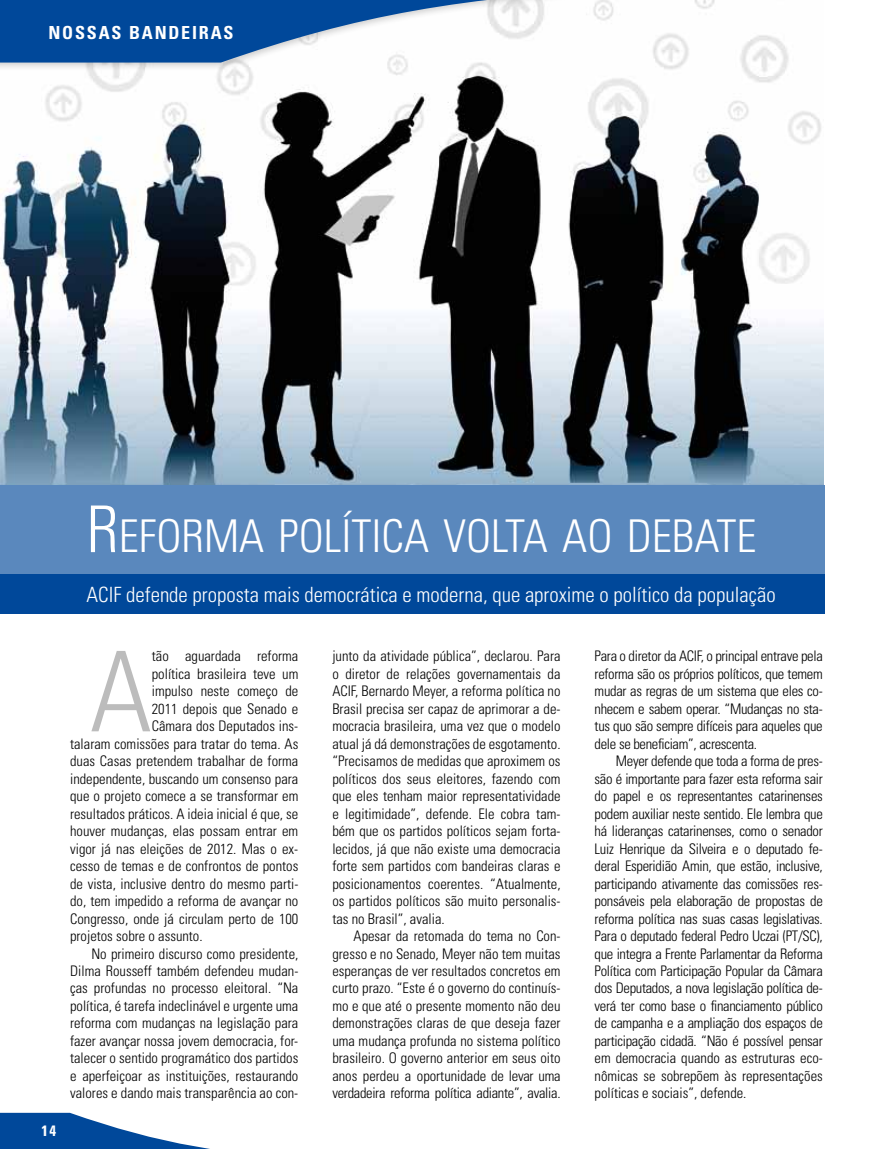
<style>
.page{position:relative;width:893px;height:1149px;background:#fff}
.page>*{position:absolute;margin:0;border:0;box-sizing:border-box;transform-origin:0 0}
.t1{font:300 condensed 111.3px "Univers LT Std";color:#bcbcbc}
.t2{font:300 condensed 45.15px "Univers LT Std";color:#fff}
.t3{font:300 condensed 21px "Univers LT Std";color:#fff}
.t4{font:700 condensed 18px "Univers LT Std";color:#fff}
.t5{font:700 condensed 15px "Univers LT Std";color:#fff}
.t6{font:300 condensed 14.55px/17.4px "Univers LT Std";color:#000;text-align:justify}
.s1{font-size:64.5px}
</style>
<div class="page">
<img style="left:0;top:0;width:824px;height:484px">
<div style="left:0;top:0;width:648px;height:72px;background:#000;opacity:.2"></div>
<svg style="left:0;top:0;width:641px;height:63px"></svg>
<svg style="left:0;top:1112px;width:204px;height:36px"></svg>
<div style="left:0;top:485px;width:825px;height:89px;background:#5a88bd"></div>
<div style="left:0;top:574px;width:825px;height:39px;background:#00489a"></div>
<p class="t4" style="left:48px;top:22px;width:27px">NOSSAS</p>
<p class="t4" style="left:129px;top:22px;width:51px">BANDEIRAS</p>
<h2 class="t2" style="left:87px;top:509px;width:672px"><span class="s1">R</span> EFORMA POLÍTICA VOLTA AO DEBATE</h2>
<h3 class="t3" style="left:87px;top:581px;width:691px">ACIF defende proposta mais democrática e moderna, que aproxime o político da população</h3>
<p class="t5" style="left:41px;top:1121px;width:16px">14</p>
<h1 class="t1" style="left:90px;top:625px;width:63px">A</h1>
<p class="t6" style="left:152px;top:647px;width:148px">tão aguardada reforma</p>
<p class="t6" style="left:152px;top:665px;width:148px">política brasileira teve um</p>
<p class="t6" style="left:152px;top:682px;width:148px">impulso neste começo de</p>
<p class="t6" style="left:152px;top:699px;width:148px">2011 depois que Senado e</p>
<p class="t6" style="left:152px;top:717px;width:148px">Câmara dos Deputados ins-</p>
<p class="t6" style="left:70px;top:734px;width:230px">talaram comissões para tratar do tema. As</p>
<p class="t6" style="left:70px;top:752px;width:230px">duas Casas pretendem trabalhar de forma</p>
<p class="t6" style="left:70px;top:769px;width:230px">independente, buscando um consenso para</p>
<p class="t6" style="left:70px;top:787px;width:230px">que o projeto comece a se transformar em</p>
<p class="t6" style="left:70px;top:804px;width:230px">resultados práticos. A ideia inicial é que, se</p>
<p class="t6" style="left:70px;top:822px;width:230px">houver mudanças, elas possam entrar em</p>
<p class="t6" style="left:70px;top:839px;width:230px">vigor já nas eleições de 2012. Mas o ex-</p>
<p class="t6" style="left:70px;top:857px;width:230px">cesso de temas e de confrontos de pontos</p>
<p class="t6" style="left:70px;top:874px;width:230px">de vista, inclusive dentro do mesmo parti-</p>
<p class="t6" style="left:70px;top:891px;width:230px">do, tem impedido a reforma de avançar no</p>
<p class="t6" style="left:70px;top:909px;width:230px">Congresso, onde já circulam perto de 100</p>
<p class="t6" style="left:70px;top:926px;width:134px">projetos sobre o assunto.</p>
<p class="t6" style="left:91px;top:944px;width:208px">No primeiro discurso como presidente,</p>
<p class="t6" style="left:70px;top:961px;width:230px">Dilma Rousseff também defendeu mudan-</p>
<p class="t6" style="left:70px;top:979px;width:230px">ças profundas no processo eleitoral. “Na</p>
<p class="t6" style="left:70px;top:996px;width:230px">política, é tarefa indeclinável e urgente uma</p>
<p class="t6" style="left:70px;top:1014px;width:230px">reforma com mudanças na legislação para</p>
<p class="t6" style="left:70px;top:1031px;width:230px">fazer avançar nossa jovem democracia, for-</p>
<p class="t6" style="left:70px;top:1049px;width:230px">talecer o sentido programático dos partidos</p>
<p class="t6" style="left:70px;top:1066px;width:230px">e aperfeiçoar as instituições, restaurando</p>
<p class="t6" style="left:70px;top:1084px;width:230px">valores e dando mais transparência ao con-</p>
<p class="t6" style="left:332px;top:647px;width:230px">junto da atividade pública”, declarou. Para o diretor de relações governamentais da ACIF, Bernardo Meyer, a reforma política no Brasil precisa ser capaz de aprimorar a de&shy;mocracia brasileira, uma vez que o modelo atual já dá demonstrações de esgotamento. “Precisamos de medidas que aproximem os políticos dos seus eleitores, fazendo com que eles tenham maior representatividade e legitimidade”, defende. Ele cobra tam&shy;bém que os partidos políticos sejam forta&shy;lecidos, já que não existe uma democracia forte sem partidos com bandeiras claras e posicionamentos coerentes. “Atualmente, os partidos políticos são muito personalis&shy;tas no Brasil”, avalia.</p>
<p class="t6" style="left:332px;top:926px;width:230px;text-indent:21px">Apesar da retomada do tema no Con&shy;gresso e no Senado, Meyer não tem muitas esperanças de ver resultados concretos em curto prazo. “Este é o governo do continuís&shy;mo e que até o presente momento não deu demonstrações claras de que deseja fazer uma mudança profunda no sistema político brasileiro. O governo anterior em seus oito anos perdeu a oportunidade de levar uma verdadeira reforma política adiante”, avalia.</p>
<p class="t6" style="left:595px;top:647px;width:230px">Para o diretor da ACIF, o principal entrave pela reforma são os próprios políticos, que temem mudar as regras de um sistema que eles co&shy;nhecem e sabem operar. “Mudanças no sta&shy;tus quo são sempre difíceis para aqueles que dele se beneficiam”, acrescenta.</p>
<p class="t6" style="left:595px;top:752px;width:230px;text-indent:21px">Meyer defende que toda a forma de pres&shy;são é importante para fazer esta reforma sair do papel e os representantes catarinenses podem auxiliar neste sentido. Ele lembra que há lideranças catarinenses, como o senador Luiz Henrique da Silveira e o deputado fe&shy;deral Esperidião Amin, que estão, inclusive, participando ativamente das comissões res&shy;ponsáveis pela elaboração de propostas de reforma política nas suas casas legislativas.<br>Para o deputado federal Pedro Uczai (PT/SC), que integra a Frente Parlamentar da Reforma Política com Participação Popular da Câmara dos Deputados, a nova legislação política de&shy;verá ter como base o financiamento público de campanha e a ampliação dos espaços de participação cidadã. “Não é possível pensar em democracia quando as estruturas eco&shy;nômicas se sobrepõem às representações políticas e sociais”, defende.</p>
</div>
